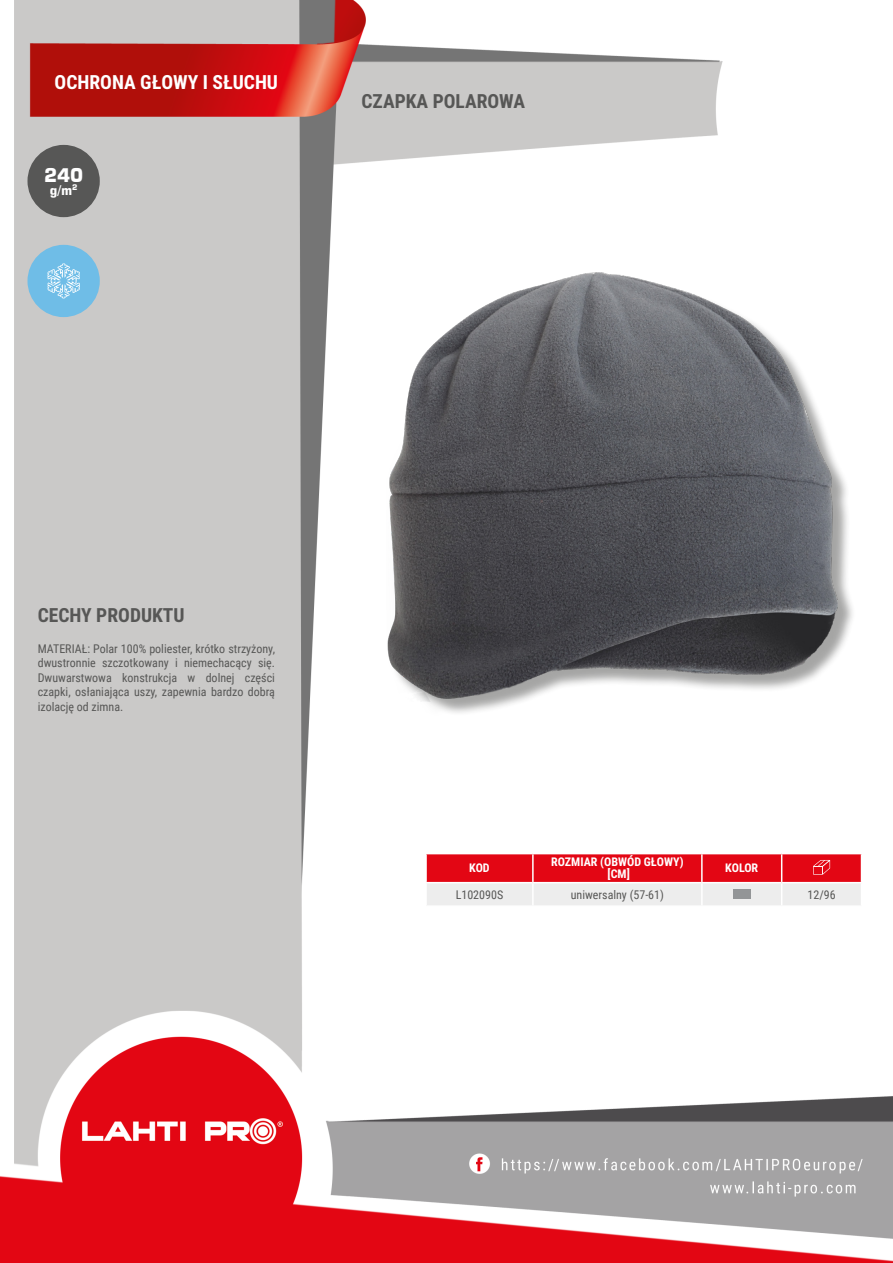
<style>
.page{position:relative;width:893px;height:1263px;background:#fff}
.page>*{position:absolute;margin:0;border:0;box-sizing:border-box;transform-origin:0 0}
.NagĹ_Ăłwek{font:700 19.5px "Roboto Condensed";color:#fff}
.Lewo_bez_dzielenia{font:700 19.5px "Roboto Condensed";color:#575756}
.MateriaĹ__CECHY{font:700 19.5px "Roboto Condensed";color:#575756}
.t1{font:700 18.75px "Square 721 BT";color:#fff}
.t2{font:700 13.05px "Square 721 BT";color:#fff}
.Opisy{font:12px/14.4px "Roboto Condensed";color:#575756;text-align:justify}
.Ĺšrodek_bez_dzieleni{font:700 12px "Roboto Condensed";color:#fff}
.Center{font:12px "Roboto Condensed";color:#575756}
.Indeks{font:12px "Roboto Condensed";color:#575756}
.Ĺšrodek__wymuszenie{font:700 12px "Roboto Condensed";color:#fff}
.Tabelka_nagĹ_Ăłwek{font:700 12px "Roboto Condensed";color:#fff}
</style>
<div class="page">
<img style="left:0;top:0;width:893px;height:1263px">
<div style="left:27px;top:145px;width:73px;height:72px;background:#575756;border-radius:50%"></div>
<div style="left:27px;top:245px;width:73px;height:72px;background:#6fbde7;border-radius:50%"></div>
<div style="left:391px;top:276px;width:465px;height:442px;background:#1d1d1b;opacity:.4"></div>
<img style="left:387px;top:272px;width:451px;height:429px">
<hr style="left:425px;top:854px;width:2px;height:28px;background:#fff">
<hr style="left:425px;top:883px;width:2px;height:22px;background:#fff">
<hr style="left:425px;top:853px;width:108px;height:1px;background:#fff">
<hr style="left:425px;top:882px;width:108px;height:1px;background:#fff">
<hr style="left:425px;top:905px;width:108px;height:2px;background:#fff">
<hr style="left:533px;top:905px;width:169px;height:2px;background:#fff">
<hr style="left:702px;top:905px;width:80px;height:2px;background:#fff">
<hr style="left:782px;top:905px;width:80px;height:2px;background:#fff">
<svg style="left:426px;top:853px;width:436px;height:52px;background:#e9757c"></svg>
<div style="left:733px;top:889px;width:17px;height:10px;background:#939597"></div>
<svg style="left:47px;top:263px;width:33px;height:36px"></svg>
<p class="NagĹ_Ăłwek" style="left:55px;top:69px;width:225px">OCHRONA GŁOWY I SŁUCHU</p>
<p class="t1" style="left:44px;top:163px;width:41px">240</p>
<p class="t2" style="left:50px;top:182px;width:29px">g/m<sup>2</sup></p>
<p class="Lewo_bez_dzielenia" style="left:361px;top:88px;width:165px">CZAPKA POLAROWA</p>
<p class="MateriaĹ__CECHY" style="left:38px;top:601px;width:148px">CECHY PRODUKTU</p>
<p class="Opisy" style="left:38px;top:641px;width:239px">MATERIAŁ: Polar 100% poliester, krótko strzyżony, dwustronnie szczotkowany i niemechacący się.<br>Dwuwarstwowa konstrukcja w dolnej części czapki, osłaniająca uszy, zapewnia bardzo dobrą izolację od zimna.</p>
<p class="Tabelka_nagĹ_Ăłwek" style="left:469px;top:860px;width:22px">KOD</p>
<p class="Ĺšrodek_bez_dzieleni" style="left:551px;top:854px;width:134px">ROZMIAR (OBWÓD GŁOWY)</p>
<p class="Ĺšrodek__wymuszenie" style="left:608px;top:866px;width:24px">[CM]</p>
<p class="Ĺšrodek_bez_dzieleni" style="left:725px;top:860px;width:34px">KOLOR</p>
<p class="Indeks" style="left:456px;top:886px;width:49px">L102090S</p>
<p class="Center" style="left:571px;top:886px;width:95px">uniwersalny (57-61)</p>
<p class="Center" style="left:807px;top:886px;width:30px">12/96</p>
</div>
